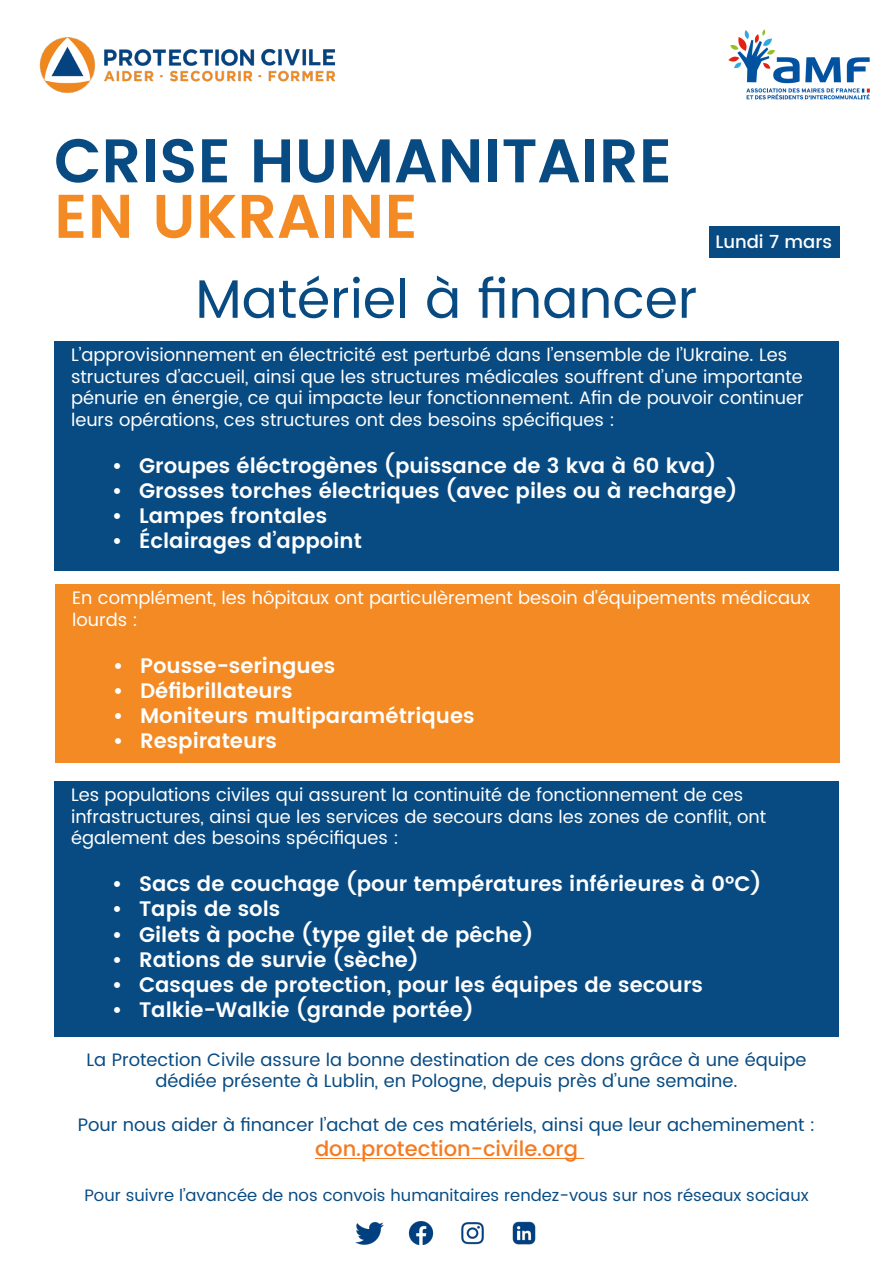
<style>
.page{position:relative;width:893px;height:1263px;background:#fff}
.page>*{position:absolute;margin:0;border:0;box-sizing:border-box;transform-origin:0 0}
.t1{font:600 61.5px "Poppins";color:#084b83}
.t2{font:600 61.5px "Poppins";color:#f38a24}
.t3{font:54px "Poppins";color:#084b83}
.t4{font:600 21px "Poppins";color:#fff}
.t5{font:500 21px "Poppins";color:#f47b21}
.t6{font:18px/21.6px "Poppins";color:#fff}
.t7{font:18px/21.6px "Poppins";color:#084b83;text-align:center}
.t8{font:500 18px "Poppins";color:#fff}
.t9{font:16.5px "Poppins";color:#084b83}
</style>
<div class="page">
<img style="left:39px;top:37px;width:297px;height:56px">
<img style="left:729px;top:29px;width:141px;height:71px">
<div style="left:709px;top:226px;width:131px;height:32px;background:#084b83"></div>
<div style="left:54px;top:341px;width:785px;height:230px;background:#084b83"></div>
<div style="left:55px;top:584px;width:785px;height:179px;background:#f38a24"></div>
<div style="left:54px;top:781px;width:785px;height:255px;background:#084b83"></div>
<hr style="left:315px;top:1158px;width:269px;height:1px;background:#f47b21">
<img style="left:355px;top:1222px;width:29px;height:23px">
<img style="left:408px;top:1221px;width:26px;height:24px">
<img style="left:512px;top:1221px;width:24px;height:24px">
<img style="left:461px;top:1222px;width:23px;height:23px">
<p class="t1" style="left:54px;top:115px;width:620px">CRISE HUMANITAIRE</p>
<p class="t2" style="left:54px;top:170px;width:365px">EN UKRAINE</p>
<p class="t8" style="left:715px;top:228px;width:118px">Lundi 7 mars</p>
<p class="t3" style="left:195px;top:260px;width:504px">Matériel à financer</p>
<p class="t6" style="left:71px;top:344px;width:734px">L’approvisionnement en électricité est perturbé dans l’ensemble de l’Ukraine. Les structures d’accueil, ainsi que les structures médicales souffrent d’une importante pénurie en énergie, ce qui impacte leur fonctionnement. Afin de pouvoir continuer leurs opérations, ces structures ont des besoins spécifiques :</p>
<p class="t4" style="left:112px;top:449px;width:606px">• Groupes éléctrogènes (puissance de 3 kva à 60 kva)</p>
<p class="t4" style="left:112px;top:475px;width:627px">• Grosses torches électriques (avec piles ou à recharge)</p>
<p class="t4" style="left:112px;top:500px;width:217px">• Lampes frontales</p>
<p class="t4" style="left:112px;top:525px;width:251px">• Éclairages d’appoint</p>
<p class="t6" style="left:72px;top:588px;width:739px">En complément, les hôpitaux ont particulèrement besoin d’équipements médicaux lourds :</p>
<p class="t4" style="left:113px;top:650px;width:224px">• Pousse-seringues</p>
<p class="t4" style="left:113px;top:675px;width:181px">• Défibrillateurs</p>
<p class="t4" style="left:113px;top:700px;width:363px">• Moniteurs multiparamétriques</p>
<p class="t4" style="left:113px;top:725px;width:165px">• Respirateurs</p>
<p class="t6" style="left:71px;top:784px;width:697px">Les populations civiles qui assurent la continuité de fonctionnement de ces infrastructures, ainsi que les services de secours dans les zones de conflit, ont également des besoins spécifiques :</p>
<p class="t4" style="left:112px;top:868px;width:651px">• Sacs de couchage (pour températures inférieures à 0°C)</p>
<p class="t4" style="left:112px;top:893px;width:170px">• Tapis de sols</p>
<p class="t4" style="left:112px;top:918px;width:423px">• Gilets à poche (type gilet de pêche)</p>
<p class="t4" style="left:112px;top:944px;width:308px">• Rations de survie (sèche)</p>
<p class="t4" style="left:112px;top:969px;width:592px">• Casques de protection, pour les équipes de secours</p>
<p class="t4" style="left:112px;top:994px;width:363px">• Talkie-Walkie (grande portée)</p>
<p class="t7" style="left:87px;top:1049px;width:721px">La Protection Civile assure la bonne destination de ces dons grâce à une équipe dédiée présente à Lublin, en Pologne, depuis près d’une semaine.</p>
<p class="t7" style="left:78px;top:1114px;width:739px">Pour nous aider à financer l’achat de ces matériels, ainsi que leur acheminement :</p>
<p class="t5" style="left:315px;top:1133px;width:264px">don.protection-civile.org</p>
<p class="t9" style="left:84px;top:1183px;width:726px">Pour suivre l’avancée de nos convois humanitaires rendez-vous sur nos réseaux sociaux</p>
</div>
